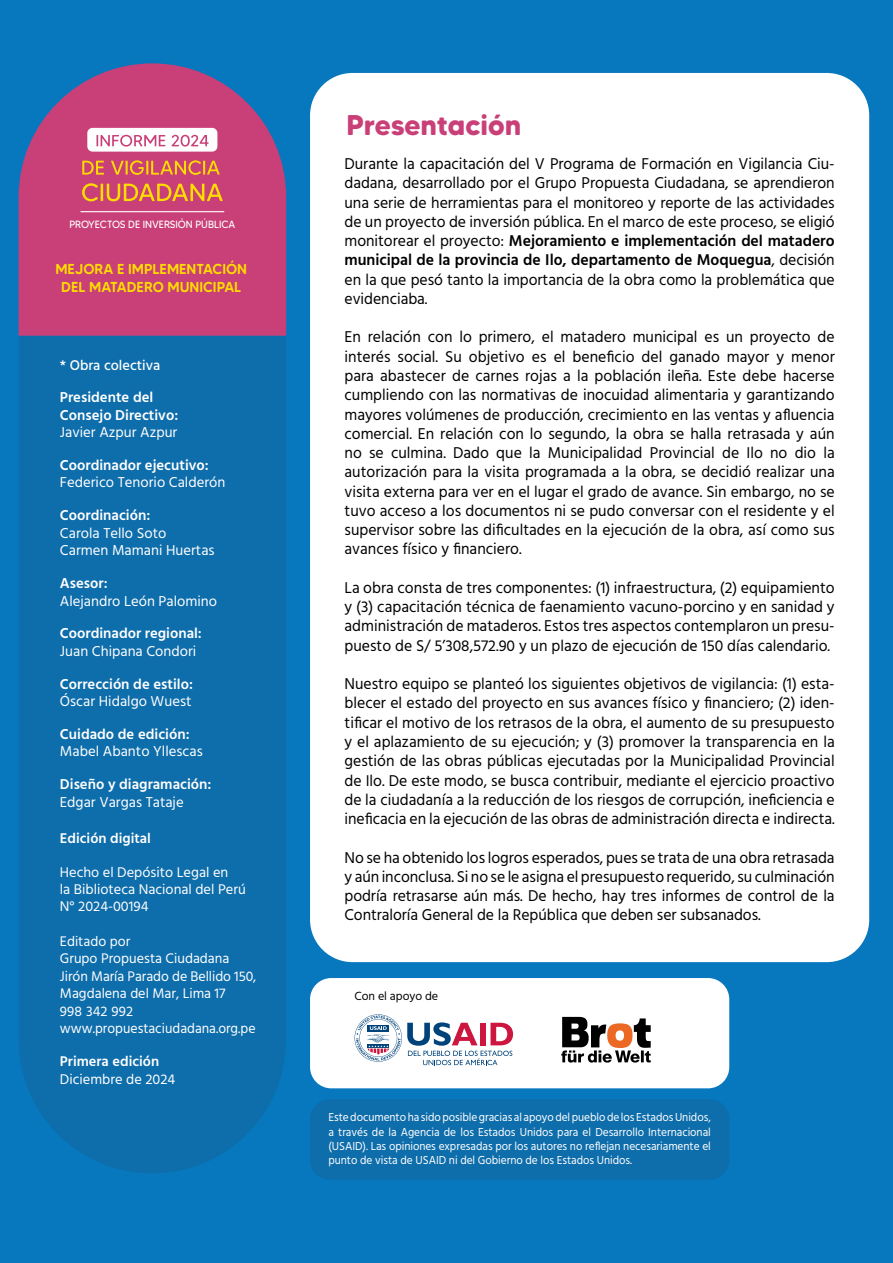
<style>
.page{position:relative;width:893px;height:1263px;background:#0778be}
.page>*{position:absolute;margin:0;border:0;box-sizing:border-box;transform-origin:0 0}
.t1{font:700 28.5px "MADE Tommy Soft";color:#c93f77}
.t2{font:16.05px/19.2px "Hind";letter-spacing:-.005em;color:#000;text-align:justify}
.t3{font:14.7px/17.7px "Hind";color:#fff}
.t4{font:600 14.7px/17.7px "Hind";color:#fff}
.t5{font:14.4px/17.2px "Hind";color:#fff}
.t6{font:500 14.4px/18.8px "MADE Tommy Soft";color:#fd0;text-align:center}
.t7{font:600 14.4px "Hind";color:#fff}
.t8{font:500 14.4px "Hind";color:#fff}
.t9{font:14.25px/17.4px "Hind";color:#fff}
.t10{font:12.15px "Hind";letter-spacing:-.005em;color:#000}
.t11{font:11.85px/14.2px "Hind";letter-spacing:-.005em;color:#fff;text-align:justify;scale:.96 1}
.t12{font:10.5px "MADE Tommy Soft";letter-spacing:-.005em;color:#fff;scale:.96 1}
.s1{font-weight:600}
</style>
<div class="page">
<div style="left:310px;top:73px;width:559px;height:889px;background:#fff;border-radius:43px"></div>
<div style="left:19px;top:336px;width:267px;height:837px;background:#0e6dab"></div>
<svg style="left:19px;top:63px;width:267px;height:273px;background:#b1467f"></svg>
<hr style="left:81px;top:211px;width:143px;height:1px;background:#fff">
<div style="left:87px;top:128px;width:130px;height:24px;background:#fff;border-radius:5px"></div>
<svg style="left:96px;top:135px;width:69px;height:12px"></svg>
<svg style="left:172px;top:135px;width:37px;height:12px"></svg>
<svg style="left:82px;top:161px;width:22px;height:14px"></svg>
<svg style="left:111px;top:160px;width:109px;height:15px;background:#d97150"></svg>
<svg style="left:82px;top:183px;width:141px;height:18px;background:#db764c"></svg>
<div style="left:310px;top:1099px;width:419px;height:81px;background:#0e6dab;border-radius:20px"></div>
<div style="left:310px;top:978px;width:419px;height:110px;background:#fff;border-radius:21px"></div>
<svg style="left:355px;top:1014px;width:158px;height:51px"></svg>
<svg style="left:561px;top:1017px;width:90px;height:46px"></svg>
<p class="t12" style="left:69px;top:218px;width:174px">PROYECTOS DE INVERSIÓN PÚBLICA</p>
<p class="t6" style="left:55px;top:259px;width:193px">MEJORA E IMPLEMENTACIÓN<br>DEL MATADERO MUNICIPAL</p>
<p class="t8" style="left:60px;top:356px;width:102px">* Obra colectiva</p>
<p class="t4" style="left:60px;top:389px;width:120px">Presidente del<br>Consejo Directivo:</p>
<p class="t3" style="left:60px;top:424px;width:119px">Javier Azpur Azpur</p>
<p class="t4" style="left:60px;top:457px;width:150px">Coordinador ejecutivo:</p>
<p class="t3" style="left:60px;top:474px;width:167px">Federico Tenorio Calderón</p>
<p class="t4" style="left:60px;top:507px;width:92px">Coordinación:</p>
<p class="t3" style="left:60px;top:525px;width:156px">Carola Tello Soto<br>Carmen Mamani Huertas</p>
<p class="t4" style="left:60px;top:575px;width:49px">Asesor:</p>
<p class="t3" style="left:60px;top:593px;width:159px">Alejandro León Palomino</p>
<p class="t4" style="left:60px;top:625px;width:143px">Coordinador regional:</p>
<p class="t3" style="left:60px;top:643px;width:138px">Juan Chipana Condori</p>
<p class="t4" style="left:60px;top:676px;width:134px">Corrección de estilo:</p>
<p class="t3" style="left:60px;top:693px;width:133px">Óscar Hidalgo Wuest</p>
<p class="t4" style="left:60px;top:726px;width:131px">Cuidado de edición:</p>
<p class="t3" style="left:60px;top:743px;width:144px">Mabel Abanto Yllescas</p>
<p class="t4" style="left:60px;top:776px;width:153px">Diseño y diagramación:</p>
<p class="t3" style="left:60px;top:794px;width:125px">Edgar Vargas Tataje</p>
<p class="t7" style="left:60px;top:828px;width:93px">Edición digital</p>
<p class="t5" style="left:60px;top:864px;width:187px">Hecho el Depósito Legal en<br>la Biblioteca Nacional del Perú<br>N° 2024-00194</p>
<p class="t9" style="left:60px;top:933px;width:198px">Editado por<br>Grupo Propuesta Ciudadana<br>Jirón María Parado de Bellido 150,<br>Magdalena del Mar, Lima 17<br>998 342 992 www.propuestaciudadana.org.pe</p>
<p class="t7" style="left:60px;top:1051px;width:101px">Primera edición</p>
<p class="t5" style="left:60px;top:1071px;width:117px">Diciembre de 2024</p>
<h1 class="t1" style="left:346px;top:108px;width:176px">Presentación</h1>
<p class="t2" style="left:344px;top:155px;width:492px">Durante la capacitación del V Programa de Formación en Vigilancia Ciu&shy;dadana, desarrollado por el Grupo Propuesta Ciudadana, se aprendieron una serie de herramientas para el monitoreo y reporte de las actividades de un proyecto de inversión pública. En el marco de este proceso, se eligió monitorear el proyecto: <span class="s1">Mejoramiento e implementación del matadero municipal de la provincia de Ilo, departamento de Moquegua</span>, decisión en la que pesó tanto la importancia de la obra como la problemática que evidenciaba.</p>
<p class="t2" style="left:344px;top:328px;width:492px">En relación con lo primero, el matadero municipal es un proyecto de interés social. Su objetivo es el beneficio del ganado mayor y menor para abastecer de carnes rojas a la población ileña. Este debe hacerse cumpliendo con las normativas de inocuidad alimentaria y garantizando mayores volúmenes de producción, crecimiento en las ventas y afluencia comercial. En relación con lo segundo, la obra se halla retrasada y aún no se culmina. Dado que la Municipalidad Provincial de Ilo no dio la autorización para la visita programada a la obra, se decidió realizar una visita externa para ver en el lugar el grado de avance. Sin embargo, no se tuvo acceso a los documentos ni se pudo conversar con el residente y el supervisor sobre las dificultades en la ejecución de la obra, así como sus avances físico y financiero.</p>
<p class="t2" style="left:344px;top:579px;width:492px">La obra consta de tres componentes: (1) infraestructura, (2) equipamiento y (3) capacitación técnica de faenamiento vacuno-porcino y en sanidad y administración de mataderos. Estos tres aspectos contemplaron un presu&shy;puesto de S/ 5’308,572.90 y un plazo de ejecución de 150 días calendario.</p>
<p class="t2" style="left:344px;top:675px;width:492px">Nuestro equipo se planteó los siguientes objetivos de vigilancia: (1) esta&shy;blecer el estado del proyecto en sus avances físico y financiero; (2) iden&shy;tificar el motivo de los retrasos de la obra, el aumento de su presupuesto y el aplazamiento de su ejecución; y (3) promover la transparencia en la gestión de las obras públicas ejecutadas por la Municipalidad Provincial de Ilo. De este modo, se busca contribuir, mediante el ejercicio proactivo de la ciudadanía a la reducción de los riesgos de corrupción, ineficiencia e ineficacia en la ejecución de las obras de administración directa e indirecta.</p>
<p class="t2" style="left:344px;top:848px;width:492px">No se ha obtenido los logros esperados, pues se trata de una obra retrasada y aún inconclusa. Si no se le asigna el presupuesto requerido, su culminación podría retrasarse aún más. De hecho, hay tres informes de control de la Contraloría General de la República que deben ser subsanados.</p>
<p class="t10" style="left:355px;top:987px;width:85px">Con el apoyo de</p>
<p class="t11" style="left:328px;top:1111px;width:400px">Este documento ha sido posible gracias al apoyo del pueblo de los Estados Unidos, a través de la Agencia de los Estados Unidos para el Desarrollo Internacional (USAID). Las opiniones expresadas por los autores no reflejan necesariamente el punto de vista de USAID ni del Gobierno de los Estados Unidos.</p>
</div>
